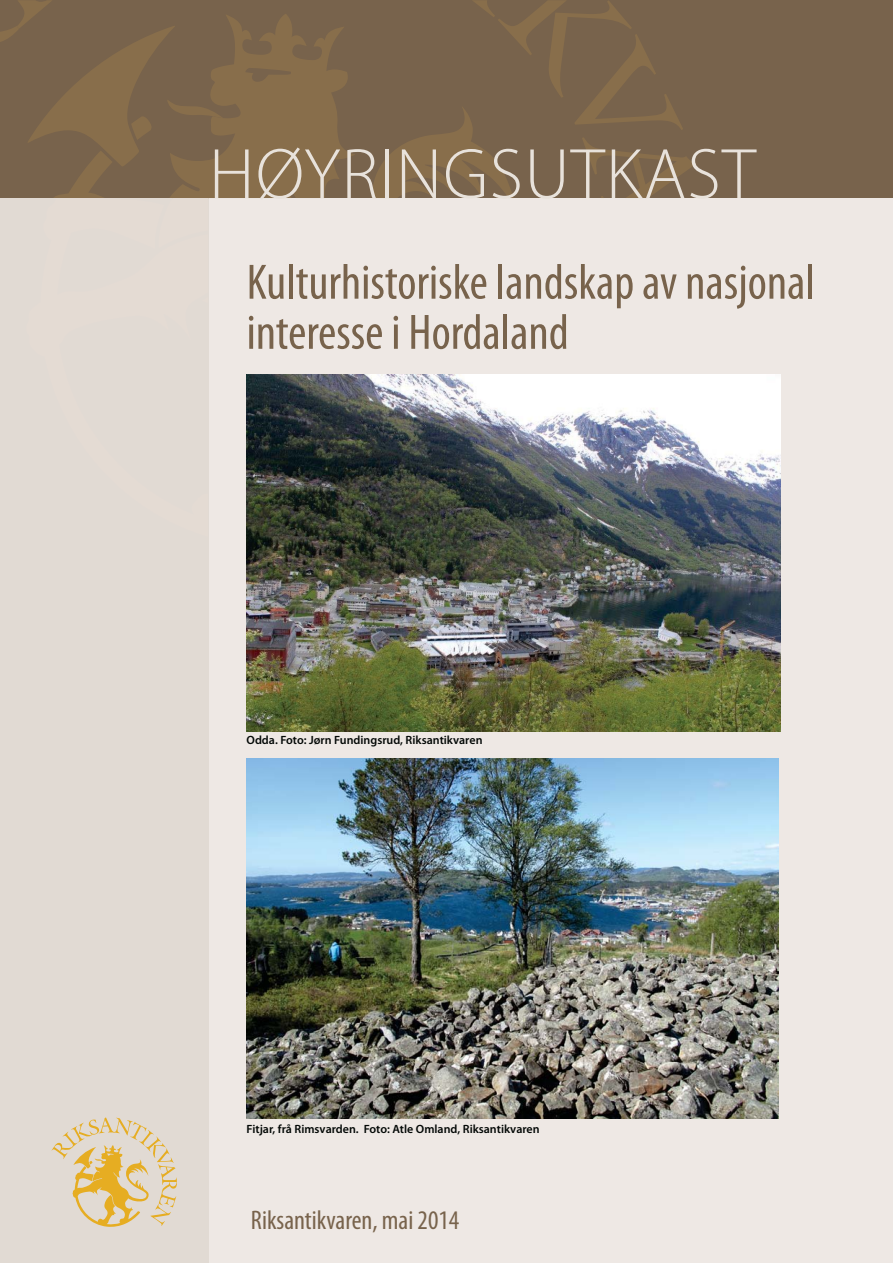
<style>
.page{position:relative;width:893px;height:1263px;background:#fff}
.page>*{position:absolute;margin:0;border:0;box-sizing:border-box;transform-origin:0 0}
.t1{font:300 72px "Myriad Pro";letter-spacing:.02em;color:#e8e2db}
.t2{font:condensed 50.1px/50.1px "Myriad Pro";color:#78634c}
.t3{font:condensed 27px "Myriad Pro";color:#78634c}
.t4{font:600 12px "Myriad Pro";color:#030806}
</style>
<div class="page">
<div style="left:0;top:198px;width:893px;height:1065px;background:#eee8e4"></div>
<svg style="left:208px;top:248px;width:164px;height:300px"></svg>
<div style="left:0;top:0;width:893px;height:198px;background:#78634c"></div>
<svg style="left:372px;top:0;width:329px;height:375px"></svg>
<div style="left:0;top:198px;width:208px;height:1065px;background:#e1dad3"></div>
<svg style="left:0;top:0;width:354px;height:248px"></svg>
<svg style="left:52px;top:1117px;width:125px;height:110px"></svg>
<img style="left:247px;top:375px;width:534px;height:356px">
<img style="left:247px;top:758px;width:531px;height:360px">
<h1 class="t1" style="left:209px;top:131px;width:548px">HØYRINGSUTKAST</h1>
<h2 class="t2" style="left:247px;top:256px;width:570px">Kulturhistoriske landskap av nasjonal interesse i Hordaland</h2>
<p class="t4" style="left:247px;top:735px;width:237px">Odda. Foto: Jørn Fundingsrud, Riksantikvaren</p>
<p class="t4" style="left:247px;top:1125px;width:295px">Fitjar, frå Rimsvarden. Foto: Atle Omland, Riksantikvaren</p>
<h3 class="t3" style="left:251px;top:1204px;width:210px">Riksantikvaren, mai 2014</h3>
</div>
